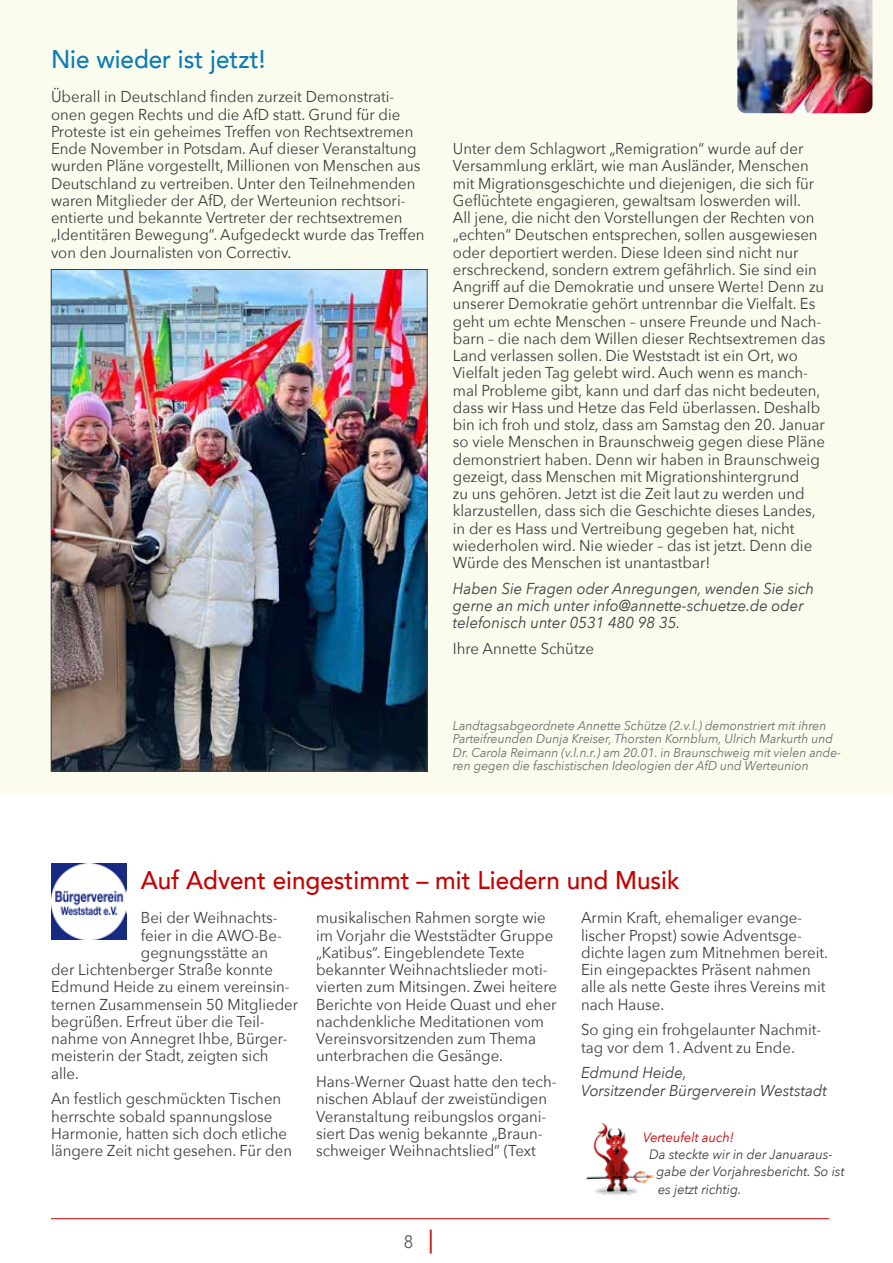
<style>
.page{position:relative;width:893px;height:1263px;background:#fff}
.page>*{position:absolute;margin:0;border:0;box-sizing:border-box;transform-origin:0 0}
.Überschrift_rot{font:500 25.5px "Avenir";color:#c50000;scale:.95 1}
.Überschrift_rot-2{font:500 25.5px "Avenir";color:#0b7cb6;scale:.95 1}
.t1{font:18px "Avenir";color:#555658;scale:.95 1}
.Text{font:15.75px/17.2px "Avenir Next";color:#3e3d40;scale:.95 1}
.Text_kursiv{font:italic 15.75px/17.2px "Avenir Next";color:#3e3d40;scale:.95 1}
.Text_kursiv-2{font:italic 13.5px "Avenir Next";color:#3e3d40;scale:.95 1}
.Text_kursiv-3{font:italic 13.5px "Avenir Next";color:#c50000;scale:.95 1}
.Bildunterschrift{font:italic 12.75px/13.5px "Avenir Next";color:#6b6c6e;scale:.95 1}
.s1{font-family:"Arial";font-size:25.5px;color:#cb1a1a}
</style>
<div class="page">
<hr style="left:51px;top:1218px;width:778px;height:1px;background:#c50000">
<div style="left:0;top:0;width:893px;height:792px;background:#fbfbee"></div>
<img style="left:737px;top:0;width:135px;height:113px">
<img style="left:53px;top:271px;width:372px;height:498px">
<img style="left:586px;top:1122px;width:69px;height:74px">
<img style="left:51px;top:864px;width:76px;height:75px">
<h1 class="Überschrift_rot-2" style="left:51px;top:37px;width:227px">Nie wieder ist jetzt!</h1>
<p class="Text" style="left:51px;top:88px;width:395px">Überall in Deutschland finden zurzeit Demonstrati&shy;onen gegen Rechts und die AfD statt. Grund für die Proteste ist ein geheimes Treffen von Rechtsextremen Ende November in Potsdam. Auf dieser Veranstaltung wurden Pläne vorgestellt, Millionen von Menschen aus Deutschland zu vertreiben. Unter den Teilnehmenden waren Mitglieder der AfD, der Werteunion rechtsori&shy;entierte und bekannte Vertreter der rechtsextremen „Identitären Bewegung“. Aufgedeckt wurde das Treffen von den Journalisten von Correctiv.</p>
<p class="Text" style="left:453px;top:139px;width:394px">Unter dem Schlagwort „Remigration“ wurde auf der Versammlung erklärt, wie man Ausländer, Menschen mit Migrationsgeschichte und diejenigen, die sich für Geflüchtete engagieren, gewaltsam loswerden will.<br>All jene, die nicht den Vorstellungen der Rechten von „echten“ Deutschen entsprechen, sollen ausgewiesen oder deportiert werden. Diese Ideen sind nicht nur erschreckend, sondern extrem gefährlich. Sie sind ein Angriff auf die Demokratie und unsere Werte! Denn zu unserer Demokratie gehört untrennbar die Vielfalt. Es geht um echte Menschen – unsere Freunde und Nach&shy;barn – die nach dem Willen dieser Rechtsextremen das Land verlassen sollen. Die Weststadt ist ein Ort, wo Vielfalt jeden Tag gelebt wird. Auch wenn es manch&shy;mal Probleme gibt, kann und darf das nicht bedeuten, dass wir Hass und Hetze das Feld überlassen. Deshalb bin ich froh und stolz, dass am Samstag den 20. Januar so viele Menschen in Braunschweig gegen diese Pläne demonstriert haben. Denn wir haben in Braunschweig gezeigt, dass Menschen mit Migrationshintergrund<br>zu uns gehören. Jetzt ist die Zeit laut zu werden und klarzustellen, dass sich die Geschichte dieses Landes, in der es Hass und Vertreibung gegeben hat, nicht wiederholen wird. Nie wieder – das ist jetzt. Denn die Würde des Menschen ist unantastbar!</p>
<p class="Text_kursiv" style="left:453px;top:579px;width:382px">Haben Sie Fragen oder Anregungen, wenden Sie sich gerne an mich unter info@annette-schuetze.de oder telefonisch unter 0531 480 98 35.</p>
<p class="Text" style="left:453px;top:639px;width:150px">Ihre Annette Schütze</p>
<p class="Bildunterschrift" style="left:453px;top:718px;width:410px">Landtagsabgeordnete Annette Schütze (2.v.l.) demonstriert mit ihren Parteifreunden Dunja Kreiser, Thorsten Kornblum, Ulrich Markurth und Dr. Carola Reimann (v.l.n.r.) am 20.01. in Braunschweig mit vielen ande&shy;ren gegen die faschistischen Ideologien der AfD und Werteunion</p>
<h1 class="Überschrift_rot" style="left:141px;top:858px;width:569px">Auf Advent eingestimmt – mit Liedern und Musik</h1>
<p class="Text" style="left:141px;top:909px;width:145px">Bei der Weihnachts-</p>
<p class="Text" style="left:141px;top:926px;width:150px">feier in die AWO-Be-</p>
<p class="Text" style="left:141px;top:943px;width:135px">gegnungsstätte an</p>
<p class="Text" style="left:51px;top:960px;width:235px">der Lichtenberger Straße konnte</p>
<p class="Text" style="left:51px;top:978px;width:253px">Edmund Heide zu einem vereinsin-</p>
<p class="Text" style="left:51px;top:995px;width:262px">ternen Zusammensein 50 Mitglieder</p>
<p class="Text" style="left:51px;top:1012px;width:226px">begrüßen. Erfreut über die Teil-</p>
<p class="Text" style="left:51px;top:1029px;width:251px">nahme von Annegret Ihbe, Bürger-</p>
<p class="Text" style="left:51px;top:1047px;width:230px">meisterin der Stadt, zeigten sich</p>
<p class="Text" style="left:51px;top:1064px;width:31px">alle.</p>
<p class="Text" style="left:51px;top:1090px;width:255px">An festlich geschmückten Tischen herrschte sobald spannungslose Harmonie, hatten sich doch etliche längere Zeit nicht gesehen. Für den</p>
<p class="Text" style="left:581px;top:909px;width:262px">Armin Kraft, ehemaliger evange&shy;lischer Propst) sowie Adventsge&shy;dichte lagen zum Mitnehmen bereit.<br>Ein eingepacktes Präsent nahmen alle als nette Geste ihres Vereins mit nach Hause.</p>
<p class="Text" style="left:581px;top:1021px;width:254px">So ging ein frohgelaunter Nachmit&shy;tag vor dem 1. Advent zu Ende.</p>
<p class="Text_kursiv" style="left:581px;top:1063px;width:260px">Edmund Heide,<br>Vorsitzender Bürgerverein Weststadt</p>
<p class="Text_kursiv-3" style="left:643px;top:1126px;width:97px">Verteufelt auch!</p>
<p class="Text_kursiv-2" style="left:649px;top:1143px;width:195px">Da steckte wir in der Januaraus-</p>
<p class="Text_kursiv-2" style="left:656px;top:1160px;width:199px">gabe der Vorjahresbericht. So ist</p>
<p class="Text_kursiv-2" style="left:658px;top:1177px;width:89px">es jetzt richtig.</p>
<p class="Text" style="left:316px;top:909px;width:255px">musikalischen Rahmen sorgte wie im Vorjahr die Weststädter Gruppe „Katibus“. Eingeblendete Texte bekannter Weihnachtslieder moti&shy;vierten zum Mitsingen. Zwei heitere Berichte von Heide Quast und eher nachdenkliche Meditationen vom Vereinsvorsitzenden zum Thema unterbrachen die Gesänge.</p>
<p class="Text" style="left:316px;top:1072px;width:255px">Hans-Werner Quast hatte den tech&shy;nischen Ablauf der zweistündigen Veranstaltung reibungslos organi&shy;siert Das wenig bekannte „Braun&shy;schweiger Weihnachtslied“ (Text</p>
<p class="t1" style="left:404px;top:1230px;width:33px">8 <span class="s1">|</span></p>
</div>
